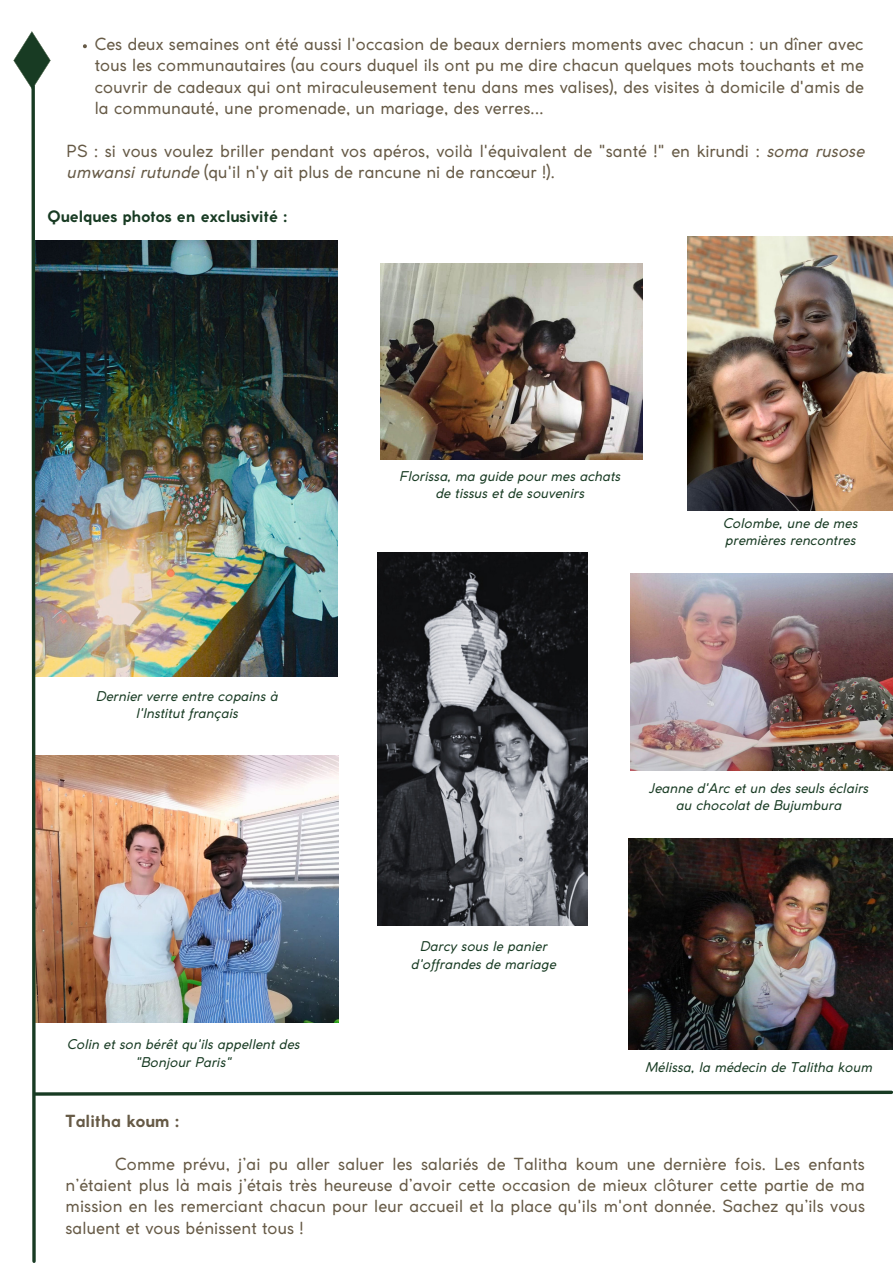
<style>
.page{position:relative;width:893px;height:1263px;background:#fff}
.page>*{position:absolute;margin:0;border:0;box-sizing:border-box;transform-origin:0 0}
.t1{font:16.5px/21.4px "Coco Gothic";letter-spacing:.005em;color:#665a46;text-align:justify}
.t2{font:700 16.5px "Coco Gothic";letter-spacing:.005em;color:#665a46}
.t3{font:700 15.52px "Coco Gothic";letter-spacing:.005em;color:#183b23}
.t4{font:italic 13.35px/17.4px "Coco Gothic";letter-spacing:.005em;color:#183b23;text-align:center}
.s1{font-style:italic}
</style>
<div class="page">
<img style="left:13px;top:31px;width:880px;height:1232px">
<p class="t1" style="left:95px;top:35px;width:771px">Ces deux semaines ont été aussi l'occasion de beaux derniers moments avec chacun : un dîner avec tous les communautaires (au cours duquel ils ont pu me dire chacun quelques mots touchants et me couvrir de cadeaux qui ont miraculeusement tenu dans mes valises), des visites à domicile d'amis de la communauté, une promenade, un mariage, des verres...</p>
<p class="t1" style="left:67px;top:142px;width:799px">PS : si vous voulez briller pendant vos apéros, voilà l'équivalent de "santé !" en kirundi : <span class="s1">soma rusose umwansi rutunde</span> (qu'il n'y ait plus de rancune ni de rancœur !).</p>
<p class="t3" style="left:47px;top:211px;width:241px">Quelques photos en exclusivité :</p>
<p class="t4" style="left:96px;top:688px;width:183px">Dernier verre entre copains à l'Institut français</p>
<p class="t4" style="left:67px;top:1037px;width:234px">Colin et son bérêt qu'ils appellent des "Bonjour Paris"</p>
<p class="t4" style="left:399px;top:468px;width:222px">Florissa, ma guide pour mes achats de tissus et de souvenirs</p>
<p class="t4" style="left:723px;top:516px;width:136px;text-align:left">Colombe, une de mes premières rencontres</p>
<p class="t4" style="left:411px;top:939px;width:146px">Darcy sous le panier d'offrandes de mariage</p>
<p class="t4" style="left:649px;top:780px;width:221px">Jeanne d'Arc et un des seuls éclairs au chocolat de Bujumbura</p>
<p class="t4" style="left:645px;top:1060px;width:228px">Mélissa, la médecin de Talitha koum</p>
<p class="t2" style="left:66px;top:1114px;width:115px">Talitha koum :</p>
<p class="t1" style="left:66px;top:1154px;width:801px;text-indent:50px">Comme prévu, j’ai pu aller saluer les salariés de Talitha koum une dernière fois. Les enfants n’étaient plus là mais j’étais très heureuse d’avoir cette occasion de mieux clôturer cette partie de ma mission en les remerciant chacun pour leur accueil et la place qu'ils m'ont donnée. Sachez qu’ils vous saluent et vous bénissent tous !</p>
</div>
